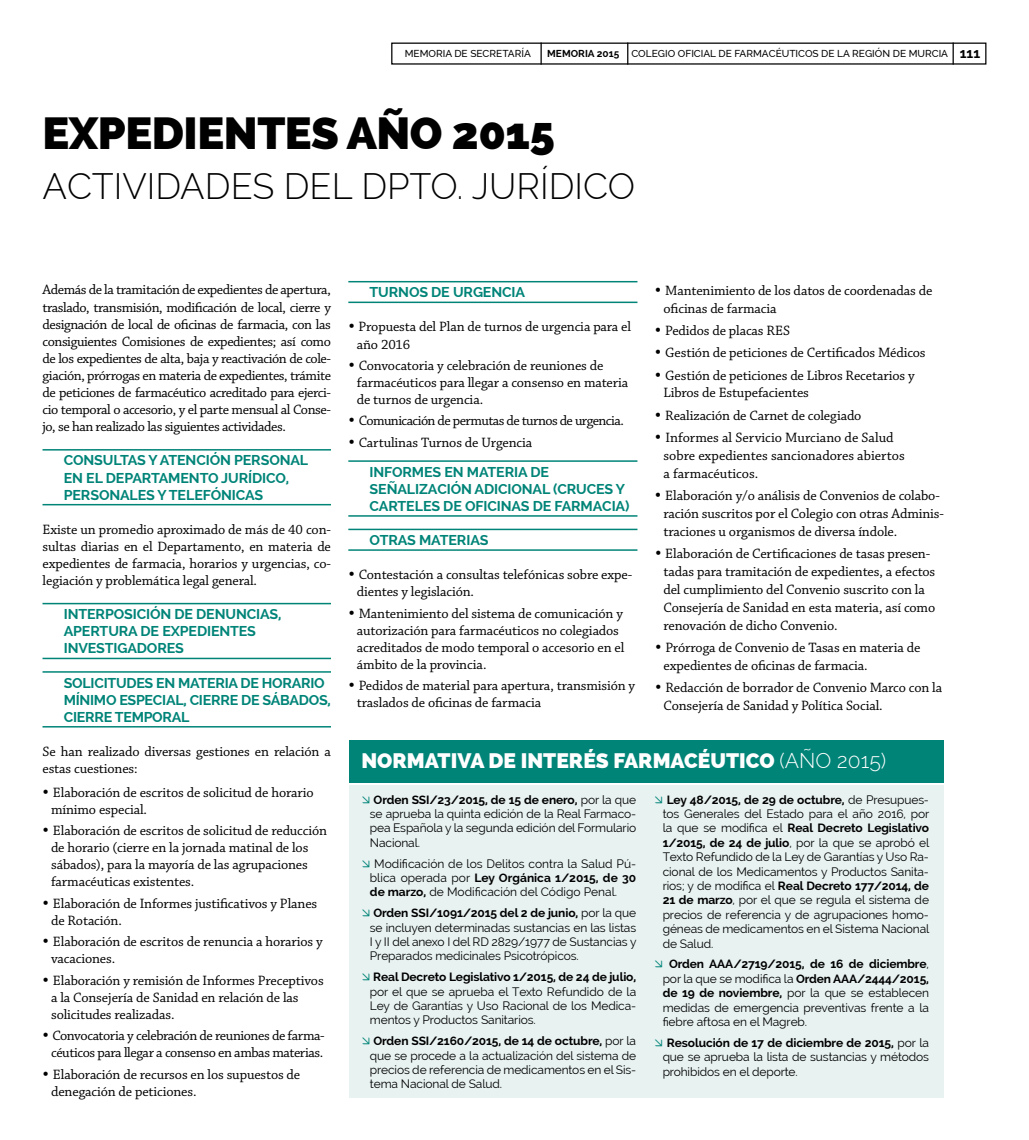
<style>
.page{position:relative;width:1029px;height:1140px;background:#fff}
.page>*{position:absolute;margin:0;border:0;box-sizing:border-box;transform-origin:0 0}
.t1{font:800 45px "Raleway";letter-spacing:-.01em;color:#000}
.t2{font:300 36px "Raleway";color:#000}
.t3{font:800 21px "Raleway";color:#fff}
.t4{font:14.25px/17.1px "Chaparral Pro";letter-spacing:-.01em;color:#000}
.t5{font:700 14.25px/17.1px "Raleway";letter-spacing:-.01em;color:#008478}
.t6{font:14.25px/17.1px "Chaparral Pro";letter-spacing:-.03em;color:#000;text-align:center}
.t7{font:14.25px "Chaparral Pro";letter-spacing:-.04em;color:#000}
.t8{font:12px/14.4px "Raleway";letter-spacing:-.01em;color:#000;text-align:justify}
.t9{font:500 10.05px "Raleway";color:#000}
.s1{font-weight:700}
.s2{font-weight:700;font-size:13.8px}
.s3{font-weight:300}
.s4{color:#008478}
</style>
<div class="page">
<div style="left:391px;top:43px;width:595px;height:22px;border:1px solid #000"></div>
<hr style="left:540px;top:43px;width:2px;height:22px;background:#000">
<svg style="left:627px;top:43px;width:1px;height:22px"></svg>
<svg style="left:953px;top:43px;width:1px;height:22px"></svg>
<hr style="left:43px;top:449px;width:288px;height:1px;background:#008478">
<hr style="left:43px;top:504px;width:288px;height:1px;background:#008478">
<hr style="left:43px;top:603px;width:288px;height:1px;background:#008478">
<hr style="left:43px;top:657px;width:288px;height:2px;background:#008478">
<hr style="left:43px;top:671px;width:288px;height:1px;background:#008478">
<hr style="left:43px;top:726px;width:288px;height:1px;background:#008478">
<hr style="left:348px;top:281px;width:289px;height:1px;background:#008478">
<hr style="left:348px;top:301px;width:289px;height:2px;background:#008478">
<hr style="left:348px;top:460px;width:289px;height:2px;background:#008478">
<hr style="left:348px;top:515px;width:289px;height:1px;background:#008478">
<hr style="left:348px;top:528px;width:289px;height:2px;background:#008478">
<hr style="left:348px;top:549px;width:289px;height:2px;background:#008478">
<div style="left:349px;top:784px;width:595px;height:313px;background:#e8f2f1"></div>
<div style="left:349px;top:740px;width:595px;height:42px;background:#008478"></div>
<p class="t9" style="left:405px;top:48px;width:128px">MEMORIA DE SECRETARÍA</p>
<p class="t9" style="left:547px;top:48px;width:434px"><span class="s1">MEMORIA 2015</span> COLEGIO OFICIAL DE FARMACÉUTICOS DE LA REGIÓN DE MURCIA <span class="s2">111</span></p>
<h1 class="t1" style="left:43px;top:107px;width:514px">EXPEDIENTES AÑO 2015</h1>
<h2 class="t2" style="left:43px;top:165px;width:594px">ACTIVIDADES DEL DPTO. JURÍDICO</h2>
<p class="t4" style="left:43px;top:282px;width:290px;text-align:justify">Además de la tramitación de expedientes de apertura, traslado, transmisión, modificación de local, cierre y designación de local de oficinas de farmacia, con las consiguientes Comisiones de expedientes; así como de los expedientes de alta, baja y reactivación de cole&shy;giación, prórrogas en materia de expedientes, trámite de peticiones de farmacéutico acreditado para ejerci&shy;cio temporal o accesorio, y el parte mensual al Conse&shy;jo, se han realizado las siguientes actividades.</p>
<p class="t5" style="left:64px;top:452px;width:246px">CONSULTAS Y ATENCIÓN PERSONAL<br>EN EL DEPARTAMENTO JURÍDICO,<br>PERSONALES Y TELEFÓNICAS</p>
<p class="t4" style="left:43px;top:521px;width:290px;text-align:justify">Existe un promedio aproximado de más de 40 con&shy;sultas diarias en el Departamento, en materia de expedientes de farmacia, horarios y urgencias, co&shy;legiación y problemática legal general.</p>
<p class="t5" style="left:64px;top:606px;width:219px">INTERPOSICIÓN DE DENUNCIAS,<br>APERTURA DE EXPEDIENTES<br>INVESTIGADORES</p>
<p class="t5" style="left:64px;top:674px;width:269px">SOLICITUDES EN MATERIA DE HORARIO<br>MÍNIMO ESPECIAL, CIERRE DE SÁBADOS,<br>CIERRE TEMPORAL</p>
<p class="t4" style="left:43px;top:743px;width:290px">Se han realizado diversas gestiones en relación a estas cuestiones:</p>
<p class="t4" style="left:51px;top:784px;width:264px;text-indent:-9px">• Elaboración de escritos de solicitud de horario mínimo especial.</p>
<p class="t4" style="left:51px;top:822px;width:277px;text-indent:-9px">• Elaboración de escritos de solicitud de reducción de horario (cierre en la jornada matinal de los sábados), para la mayoría de las agrupaciones farmacéuticas existentes.</p>
<p class="t4" style="left:51px;top:895px;width:268px;text-indent:-9px">• Elaboración de Informes justificativos y Planes de Rotación.</p>
<p class="t4" style="left:51px;top:933px;width:273px;text-indent:-9px">• Elaboración de escritos de renuncia a horarios y vacaciones.</p>
<p class="t4" style="left:51px;top:972px;width:274px;text-indent:-9px">• Elaboración y remisión de Informes Preceptivos a la Consejería de Sanidad en relación de las solicitudes realizadas.</p>
<p class="t6" style="left:43px;top:1027px;width:284px">• Convocatoria y celebración de reuniones de farma&shy;céuticos para llegar a consenso en ambas materias.</p>
<p class="t4" style="left:51px;top:1066px;width:251px;text-indent:-9px">• Elaboración de recursos en los supuestos de denegación de peticiones.</p>
<p class="t5" style="left:370px;top:284px;width:157px">TURNOS DE URGENCIA</p>
<p class="t4" style="left:357px;top:319px;width:276px;text-indent:-9px">• Propuesta del Plan de turnos de urgencia para el año 2016</p>
<p class="t4" style="left:357px;top:357px;width:273px;text-indent:-9px">• Convocatoria y celebración de reuniones de farmacéuticos para llegar a consenso en materia de turnos de urgencia.</p>
<p class="t7" style="left:348px;top:413px;width:277px">• Comunicación de permutas de turnos de urgencia.</p>
<p class="t4" style="left:348px;top:434px;width:185px">• Cartulinas Turnos de Urgencia</p>
<p class="t5" style="left:370px;top:463px;width:262px">INFORMES EN MATERIA DE<br>SEÑALIZACIÓN ADICIONAL (CRUCES Y<br>CARTELES DE OFICINAS DE FARMACIA)</p>
<p class="t5" style="left:370px;top:531px;width:120px">OTRAS MATERIAS</p>
<p class="t4" style="left:357px;top:566px;width:277px;text-indent:-9px">• Contestación a consultas telefónicas sobre expe&shy;dientes y legislación.</p>
<p class="t4" style="left:357px;top:605px;width:269px;text-indent:-9px">• Mantenimiento del sistema de comunicación y autorización para farmacéuticos no colegiados acreditados de modo temporal o accesorio en el ámbito de la provincia.</p>
<p class="t4" style="left:357px;top:678px;width:280px;text-indent:-9px">• Pedidos de material para apertura, transmisión y traslados de oficinas de farmacia</p>
<p class="t4" style="left:663px;top:282px;width:271px;line-height:18px;text-indent:-9px">• Mantenimiento de los datos de coordenadas de oficinas de farmacia</p>
<p class="t4" style="left:655px;top:322px;width:137px">• Pedidos de placas RES</p>
<p class="t4" style="left:655px;top:345px;width:272px">• Gestión de peticiones de Certificados Médicos</p>
<p class="t4" style="left:663px;top:366px;width:253px;line-height:18px;text-indent:-9px">• Gestión de peticiones de Libros Recetarios y<br>Libros de Estupefacientes</p>
<p class="t4" style="left:655px;top:407px;width:208px">• Realización de Carnet de colegiado</p>
<p class="t4" style="left:663px;top:429px;width:243px;line-height:18px;text-indent:-9px">• Informes al Servicio Murciano de Salud sobre expedientes sancionadores abiertos a farmacéuticos.</p>
<p class="t4" style="left:663px;top:487px;width:282px;line-height:18px;text-indent:-9px">• Elaboración y/o análisis de Convenios de colabo&shy;ración suscritos por el Colegio con otras Adminis&shy;traciones u organismos de diversa índole.</p>
<p class="t4" style="left:664px;top:545px;width:273px;line-height:18px;text-indent:-9px">• Elaboración de Certificaciones de tasas presen&shy;tadas para tramitación de expedientes, a efectos del cumplimiento del Convenio suscrito con la Consejería de Sanidad en esta materia, así como renovación de dicho Convenio.</p>
<p class="t4" style="left:664px;top:639px;width:258px;line-height:18px;text-indent:-9px">• Prórroga de Convenio de Tasas en materia de expedientes de oficinas de farmacia.</p>
<p class="t4" style="left:664px;top:679px;width:280px;line-height:18px;text-indent:-9px">• Redacción de borrador de Convenio Marco con la<br>Consejería de Sanidad y Política Social.</p>
<h3 class="t3" style="left:361px;top:749px;width:526px">NORMATIVA DE INTERÉS FARMACÉUTICO <span class="s3">(AÑO 2015)</span></h3>
<p class="t8" style="left:370px;top:792px;width:268px;text-indent:-9px"><span class="s4">➢</span> <span class="s1">Orden SSI/23/2015, de 15 de enero,</span> por la que se aprueba la quinta edición de la Real Farmaco&shy;pea Española y la segunda edición del Formulario Nacional.</p>
<p class="t8" style="left:370px;top:856px;width:268px;text-indent:-9px"><span class="s4">➢</span> Modificación de los Delitos contra la Salud Pú&shy;blica operada por <span class="s1">Ley Orgánica 1/2015, de 30 de marzo,</span> de Modificación del Código Penal.</p>
<p class="t8" style="left:370px;top:905px;width:268px;text-indent:-8px"><span class="s4">➢</span> <span class="s1">Orden SSI/1091/2015 del 2 de junio,</span> por la que se incluyen determinadas sustancias en las listas I y II del anexo I del RD 2829/1977 de Sustancias y Preparados medicinales Psicotrópicos.</p>
<p class="t8" style="left:370px;top:969px;width:268px;text-indent:-8px"><span class="s4">➢</span> <span class="s1">Real Decreto Legislativo 1/2015, de 24 de julio, </span>por el que se aprueba el Texto Refundido de la Ley de Garantías y Uso Racional de los Medica&shy;mentos y Productos Sanitarios.</p>
<p class="t8" style="left:370px;top:1033px;width:268px;text-indent:-9px"><span class="s4">➢</span> <span class="s1">Orden SSI/2160/2015, de 14 de octubre,</span> por la que se procede a la actualización del sistema de precios de referencia de medicamentos en el Sis&shy;tema Nacional de Salud.</p>
<p class="t8" style="left:663px;top:792px;width:268px;text-indent:-8px"><span class="s4">➢</span> <span class="s1">Ley 48/2015, de 29 de octubre,</span> de Presupues&shy;tos Generales del Estado para el año 2016, por la que se modifica el <span class="s1">Real Decreto Legislativo 1/2015, de 24 de julio</span>, por la que se aprobó el Texto Refundido de la Ley de Garantías y Uso Ra&shy;cional de los Medicamentos y Productos Sanita&shy;rios; y de modifica el <span class="s1">Real Decreto 177/2014, de 21 de marzo</span>, por el que se regula el sistema de precios de referencia y de agrupaciones homo&shy;géneas de medicamentos en el Sistema Nacional de Salud.</p>
<p class="t8" style="left:663px;top:957px;width:268px;text-indent:-9px"><span class="s4">➢</span> <span class="s1">Orden AAA/2719/2015, de 16 de diciembre</span>, por la que se modifica la <span class="s1">Orden AAA/2444/2015, de 19 de noviembre,</span> por la que se establecen medidas de emergencia preventivas frente a la fiebre aftosa en el Magreb.</p>
<p class="t8" style="left:663px;top:1035px;width:268px;text-indent:-8px"><span class="s4">➢</span> <span class="s1">Resolución de 17 de diciembre de 2015,</span> por la que se aprueba la lista de sustancias y métodos prohibidos en el deporte.</p>
</div>
